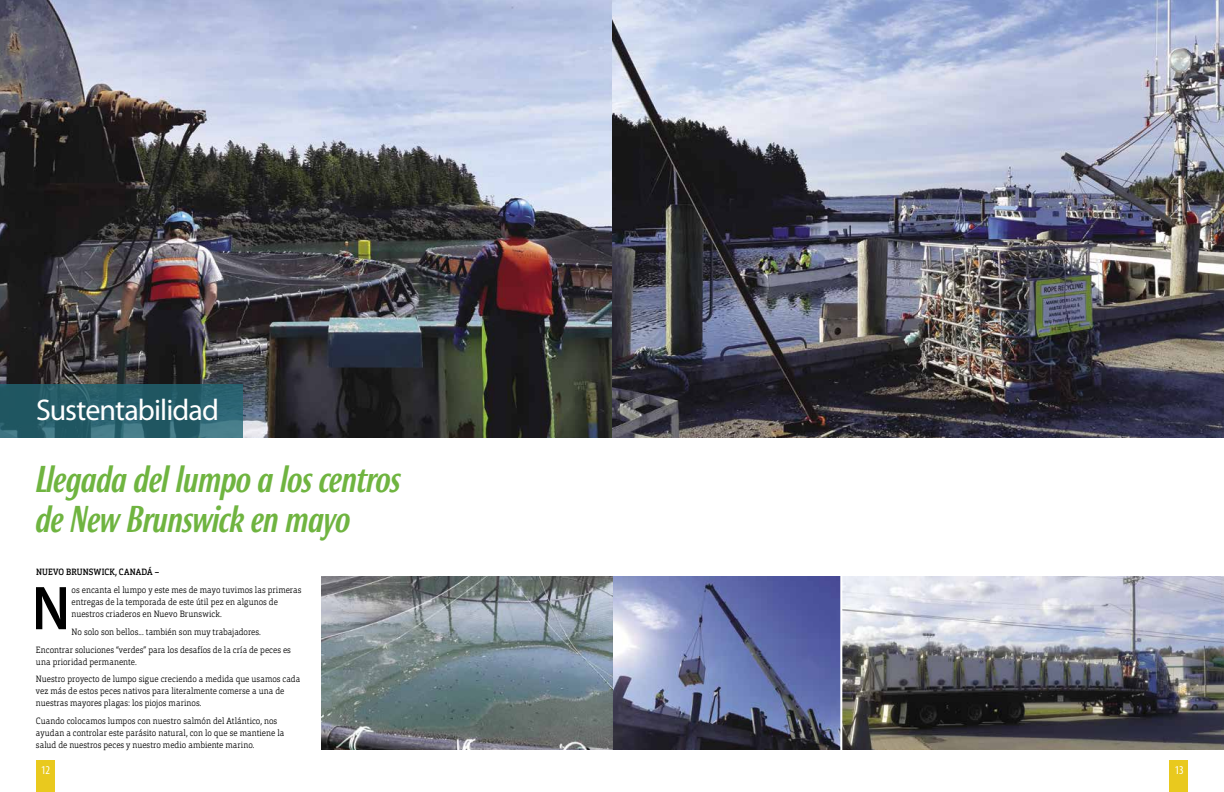
<style>
.page{position:relative;width:1224px;height:792px;background:#fff}
.page>*{position:absolute;margin:0;border:0;box-sizing:border-box;transform-origin:0 0}
.t1{font:600 62.4px "Myriad Pro";color:#000;scale:.9 1}
.t2{font:italic 500 36px/40px "Roxy";letter-spacing:-.025em;color:#6fb440}
.t3{font:30px "Myriad Pro";letter-spacing:-.03em;color:#fff}
.t4{font:condensed 12px "Myriad Pro";color:#fff}
.t5{font:300 9px/12px "Orgon Slab";letter-spacing:.005em;color:#000;scale:.9 1}
.t6{font:500 9px "Orgon Slab";letter-spacing:.01em;color:#000;scale:.9 1}
</style>
<div class="page">
<img style="left:321px;top:577px;width:903px;height:172px">
<img style="left:0;top:0;width:1224px;height:438px">
<svg style="left:0;top:384px;width:243px;height:54px;background:#285f6b"></svg>
<div style="left:1169px;top:761px;width:19px;height:31px;background:#e9c91e"></div>
<div style="left:36px;top:761px;width:19px;height:31px;background:#e9c91e"></div>
<hr style="left:840px;top:567px;width:2px;height:190px;background:#fff">
<h3 class="t3" style="left:36px;top:391px;width:185px">Sustentabilidad</h3>
<h2 class="t2" style="left:36px;top:460px;width:367px">Llegada del lumpo a los centros de New Brunswick en mayo</h2>
<p class="t6" style="left:36px;top:567px;width:138px">NUEVO BRUNSWICK, CANADÁ –</p>
<h1 class="t1" style="left:32px;top:569px;width:44px">N</h1>
<p class="t5" style="left:72px;top:584px;width:257px">os encanta el lumpo y este mes de mayo tuvimos las primeras entregas de la temporada de este útil pez en algunos de nuestros criaderos en Nuevo Brunswick.</p>
<p class="t5" style="left:36px;top:623px;width:285px;line-height:17.8px;text-indent:36px">No solo son bellos... también son muy trabajadores.<br>Encontrar soluciones “verdes” para los desafíos de la cría de peces es</p>
<p class="t5" style="left:36px;top:653px;width:295px;line-height:17.8px">una prioridad permanente.<br>Nuestro proyecto de lumpo sigue creciendo a medida que usamos cada</p>
<p class="t5" style="left:36px;top:685px;width:277px">vez más de estos peces nativos para literalmente comerse a una de nuestras mayores plagas: los piojos marinos.</p>
<p class="t5" style="left:36px;top:715px;width:277px">Cuando colocamos lumpos con nuestro salmón del Atlántico, nos ayudan a controlar este parásito natural, con lo que se mantiene la salud de nuestros peces y nuestro medio ambiente marino.</p>
<h3 class="t4" style="left:41px;top:763px;width:10px">12</h3>
<h3 class="t4" style="left:1175px;top:763px;width:10px">13</h3>
</div>
